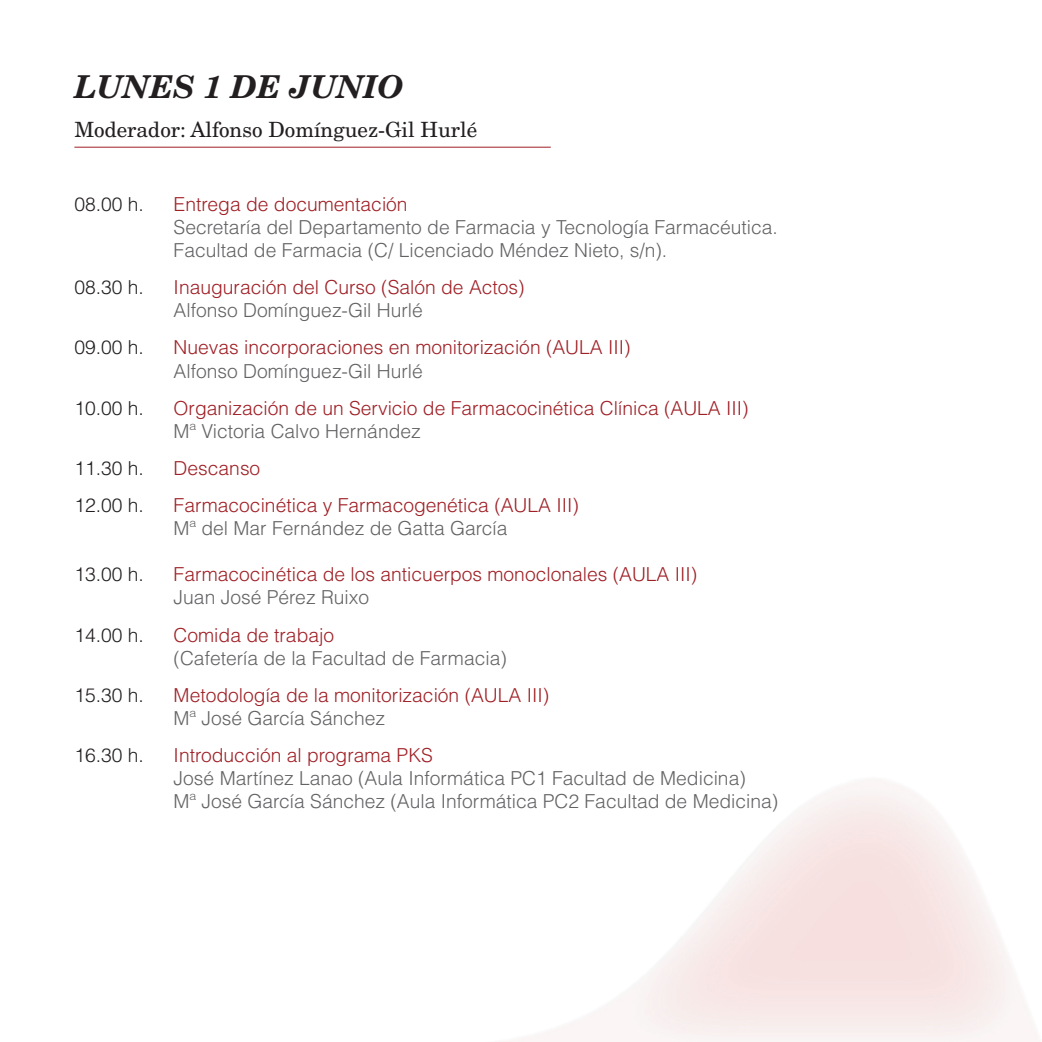
<style>
.page{position:relative;width:1042px;height:1042px;background:#fff}
.page>*{position:absolute;margin:0;border:0;box-sizing:border-box;transform-origin:0 0}
.t1{font:italic 700 31.5px "New Century Schlbk LT Std";color:#231f20}
.t2{font:21px "New Century Schlbk LT Std";color:#231f20}
.t3{font:300 19.25px/23.1px "Helvetica";color:#636366}
.t4{font:300 19.25px "Helvetica";color:#9f2026}
.t5{font:300 19.25px "Helvetica";color:#231f20}
</style>
<div class="page">
<hr style="left:74px;top:147px;width:477px;height:1px;background:#9f2026">
<h1 class="t1" style="left:74px;top:68px;width:331px">LUNES 1 DE JUNIO</h1>
<p class="t2" style="left:74px;top:121px;width:404px">Moderador: Alfonso Domínguez-Gil Hurlé</p>
<p class="t5" style="left:74px;top:197px;width:71px">08.00 h.</p>
<p class="t4" style="left:174px;top:197px;width:235px">Entrega de documentación</p>
<p class="t3" style="left:174px;top:217px;width:606px">Secretaría del Departamento de Farmacia y Tecnología Farmacéutica.<br>Facultad de Farmacia (C/ Licenciado Méndez Nieto, s/n).</p>
<p class="t5" style="left:74px;top:280px;width:71px">08.30 h.</p>
<p class="t4" style="left:174px;top:280px;width:352px">Inauguración del Curso (Salón de Actos)</p>
<p class="t3" style="left:174px;top:301px;width:251px">Alfonso Domínguez-Gil Hurlé</p>
<p class="t5" style="left:74px;top:341px;width:71px">09.00 h.</p>
<p class="t4" style="left:174px;top:341px;width:458px">Nuevas incorporaciones en monitorización (AULA III)</p>
<p class="t3" style="left:174px;top:361px;width:251px">Alfonso Domínguez-Gil Hurlé</p>
<p class="t5" style="left:74px;top:401px;width:71px">10.00 h.</p>
<p class="t4" style="left:174px;top:401px;width:576px">Organización de un Servicio de Farmacocinética Clínica (AULA III)</p>
<p class="t3" style="left:174px;top:421px;width:249px">Mª Victoria Calvo Hernández</p>
<p class="t5" style="left:74px;top:461px;width:71px">11.30 h.</p>
<p class="t4" style="left:174px;top:461px;width:88px">Descanso</p>
<p class="t5" style="left:74px;top:498px;width:71px">12.00 h.</p>
<p class="t4" style="left:174px;top:498px;width:407px">Farmacocinética y Farmacogenética (AULA III)</p>
<p class="t3" style="left:174px;top:518px;width:335px">Mª del Mar Fernández de Gatta García</p>
<p class="t5" style="left:74px;top:567px;width:71px">13.00 h.</p>
<p class="t4" style="left:174px;top:567px;width:525px">Farmacocinética de los anticuerpos monoclonales (AULA III)</p>
<p class="t3" style="left:174px;top:588px;width:197px">Juan José Pérez Ruixo</p>
<p class="t5" style="left:74px;top:628px;width:71px">14.00 h.</p>
<p class="t4" style="left:174px;top:628px;width:162px">Comida de trabajo</p>
<p class="t3" style="left:174px;top:648px;width:335px">(Cafetería de la Facultad de Farmacia)</p>
<p class="t5" style="left:74px;top:688px;width:71px">15.30 h.</p>
<p class="t4" style="left:174px;top:688px;width:377px">Metodología de la monitorización (AULA III)</p>
<p class="t3" style="left:174px;top:708px;width:213px">Mª José García Sánchez</p>
<p class="t5" style="left:74px;top:748px;width:71px">16.30 h.</p>
<p class="t4" style="left:174px;top:748px;width:261px">Introducción al programa PKS</p>
<p class="t3" style="left:174px;top:768px;width:606px">José Martínez Lanao (Aula Informática PC1 Facultad de Medicina)<br>Mª José García Sánchez (Aula Informática PC2 Facultad de Medicina)</p>
</div>
